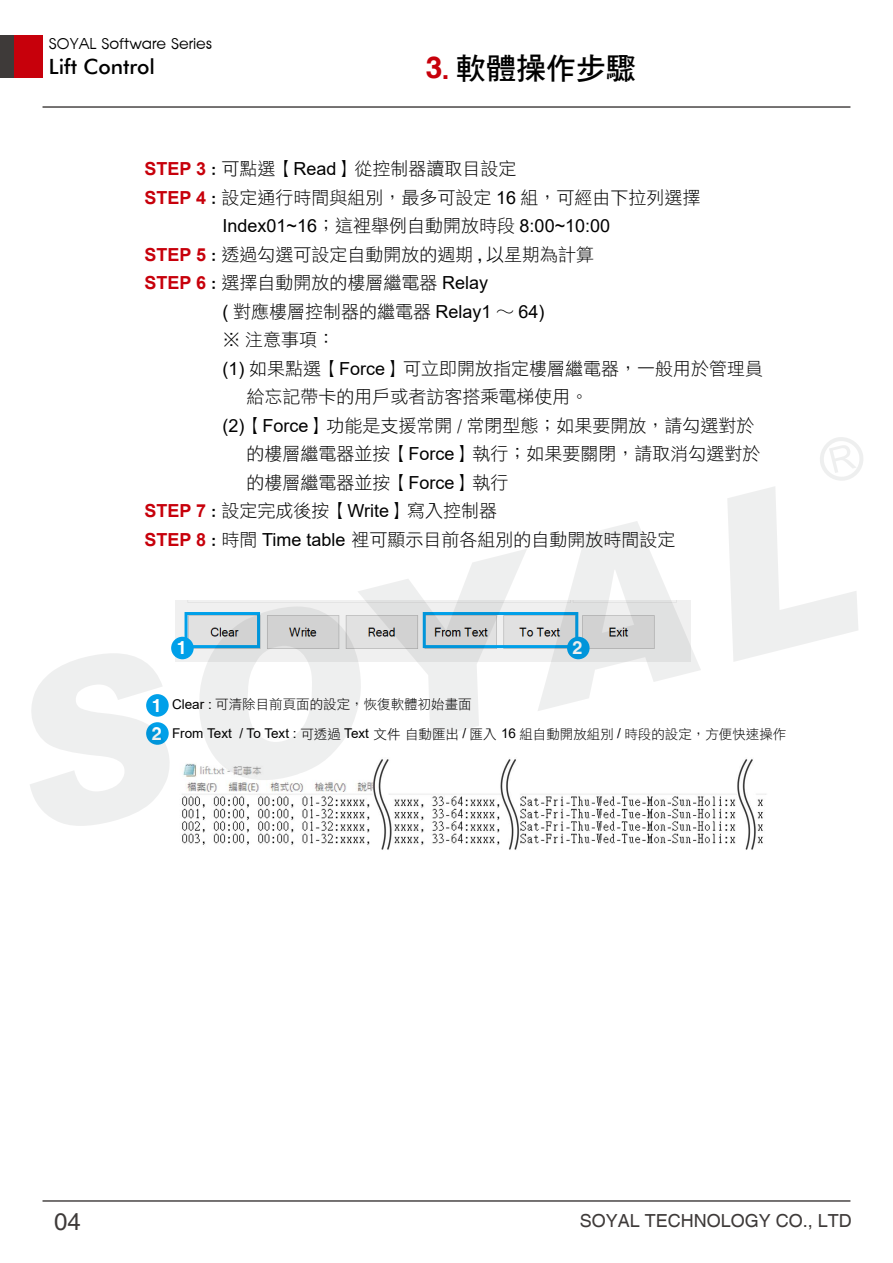
<style>
.page{position:relative;width:893px;height:1263px;background:#fff}
.page>*{position:absolute;margin:0;border:0;box-sizing:border-box;transform-origin:0 0}
.t1{font:30px "DF Hei Std W7";color:#000}
.t2{font:24px "Helvetica";color:#3e3a39}
.t3{font:500 21px "Futura BT";color:#000}
.t4{font:18px/28.5px "DF Hei Std W3";color:#000}
.t5{font:18px "Arial";color:#000}
.t6{font:18px "Helvetica";color:#3e3a39}
.t7{font:700 18px/28px "Helvetica";color:#fff}
.t8{font:15px "Advance Normal";color:#000}
.t9{font:13.5px/29.1px "DF Hei Std W3";color:#000}
.s1{font-family:"Helvetica";font-weight:700;color:#c7000b}
.s2{color:#c7000b}
.s3{font-family:"Arial";font-weight:700;color:#c7000b}
.s4{font-family:"DF Hei Std W5"}
.s5{font-family:"Arial"}
.s6{font-family:"DF Hei Std W3"}
</style>
<div class="page">
<img style="left:182px;top:759px;width:584px;height:91px">
<img style="left:175px;top:601px;width:362px;height:60px">
<div style="left:185px;top:612px;width:75px;height:36px;border:3px solid #00a0e9"></div>
<div style="left:171px;top:637px;width:23px;height:22px;background:#00a0e9;border-radius:50%"></div>
<hr style="left:43px;top:106px;width:807px;height:2px;background:#3e3a39">
<hr style="left:43px;top:1200px;width:807px;height:2px;background:#3e3a39">
<div style="left:0;top:35px;width:14px;height:43px;background:#3e3a39"></div>
<div style="left:14px;top:35px;width:29px;height:43px;background:#c7000b"></div>
<svg style="left:537px;top:521px;width:164px;height:190px"></svg>
<svg style="left:30px;top:653px;width:140px;height:173px"></svg>
<svg style="left:198px;top:549px;width:329px;height:231px"></svg>
<svg style="left:727px;top:437px;width:136px;height:225px"></svg>
<p class="t8" style="left:49px;top:35px;width:164px">SOYAL Software Series</p>
<p class="t3" style="left:49px;top:54px;width:108px">Lift Control</p>
<h1 class="t1" style="left:426px;top:52px;width:212px"><span class="s1">3</span><span class="s2">.</span> 軟體操作步驟</h1>
<p class="t4" style="left:145px;top:154px;width:557px"><span class="s3">STEP 3</span> <span class="s4">:</span> 可點選【<span class="s5">Read</span>】從控制器讀取目設定<br><span class="s3">STEP 4</span> <span class="s4">:</span> 設定通行時間與組別，最多可設定 <span class="s5">16</span> 組，可經由下拉列選擇</p>
<p class="t5" style="left:223px;top:214px;width:389px">Index01~16<span class="s6">；這裡舉例自動開放時段</span> 8:00~10:00</p>
<p class="t4" style="left:145px;top:240px;width:451px"><span class="s3">STEP 5</span> <span class="s4">:</span> 透過勾選可設定自動開放的週期 , 以星期為計算</p>
<p class="t4" style="left:145px;top:268px;width:345px"><span class="s3">STEP 6</span> <span class="s4">:</span> 選擇自動開放的樓層繼電器 <span class="s5">Relay</span></p>
<p class="t4" style="left:223px;top:297px;width:324px"><span class="s5">(</span> 對應樓層控制器的繼電器 <span class="s5">Relay1</span> ～ <span class="s5">64)</span></p>
<p class="t4" style="left:223px;top:325px;width:114px">※ 注意事項：</p>
<p class="t4" style="left:223px;top:354px;width:542px"><span class="s5">(1)</span> 如果點選【<span class="s5">Force</span>】可立即開放指定樓層繼電器，一般用於管理員</p>
<p class="t4" style="left:246px;top:382px;width:343px">給忘記帶卡的用戶或者訪客搭乘電梯使用。</p>
<p class="t4" style="left:223px;top:411px;width:534px"><span class="s5">(2)</span>【<span class="s5">Force</span>】功能是支援常開 / 常閉型態；如果要開放，請勾選對於</p>
<p class="t4" style="left:246px;top:439px;width:516px">的樓層繼電器並按【<span class="s5">Force</span>】執行；如果要關閉，請取消勾選對於</p>
<p class="t4" style="left:246px;top:468px;width:264px">的樓層繼電器並按【<span class="s5">Force</span>】執行</p>
<p class="t4" style="left:145px;top:496px;width:354px"><span class="s3">STEP 7</span> <span class="s4">:</span> 設定完成後按【<span class="s5">Write</span>】寫入控制器</p>
<p class="t4" style="left:145px;top:525px;width:532px"><span class="s3">STEP 8</span> <span class="s4">:</span> 時間 <span class="s5">Time table</span> 裡可顯示目前各組別的自動開放時間設定</p>
<p class="t7" style="left:177px;top:635px;width:12px">1</p>
<p class="t7" style="left:573px;top:635px;width:12px">2</p>
<p class="t7" style="left:152px;top:692px;width:12px">1<br>2</p>
<p class="t9" style="left:172px;top:690px;width:616px"><span class="s5">Clear :</span> 可清除目前頁面的設定，恢復軟體初始畫面<br><span class="s5">From Text / To Text :</span> 可透過 <span class="s5">Text</span> 文件 自動匯出 <span class="s5">/</span> 匯入 <span class="s5">16</span> 組自動開放組別 <span class="s5">/</span> 時段的設定，方便快速操作</p>
<h2 class="t2" style="left:54px;top:1208px;width:28px">04</h2>
<p class="t6" style="left:580px;top:1211px;width:274px">SOYAL TECHNOLOGY CO., LTD</p>
</div>
